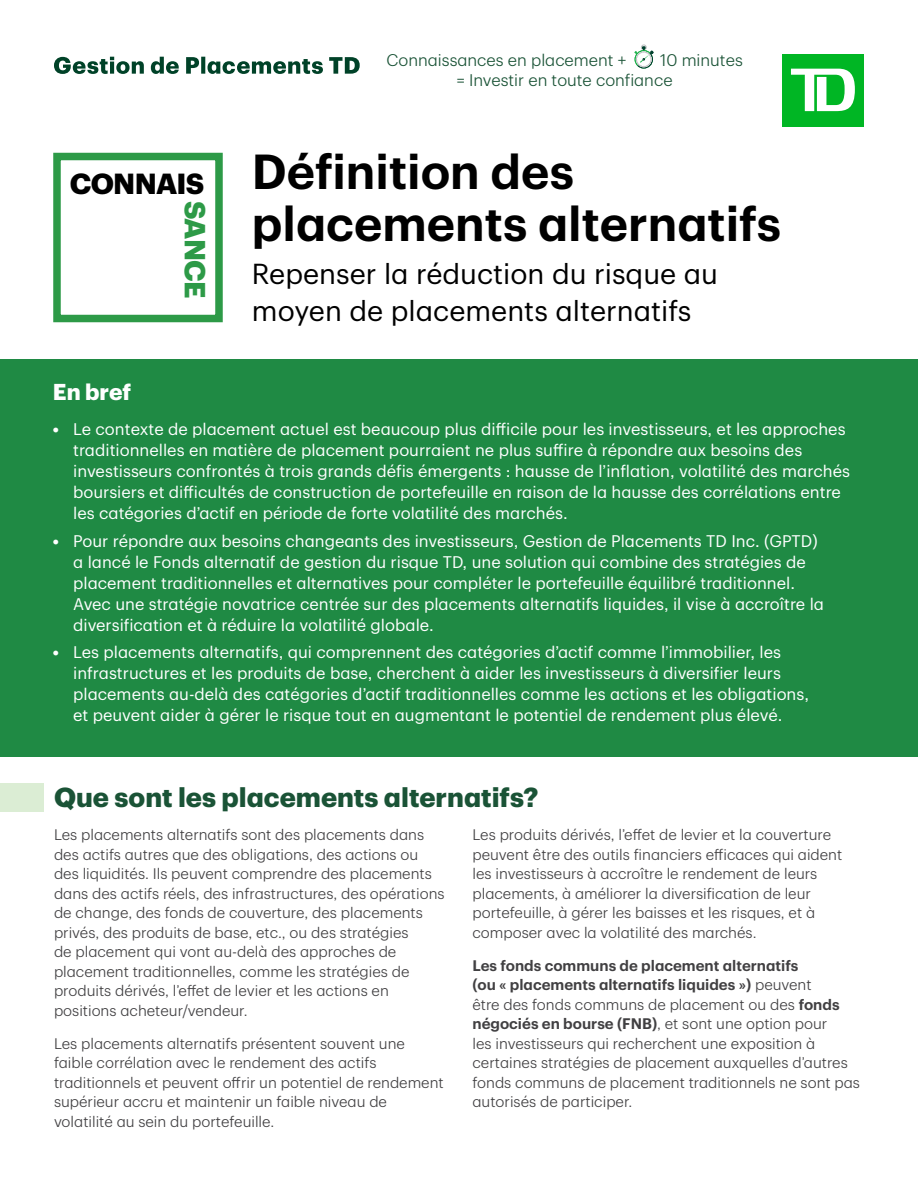
<style>
.page{position:relative;width:918px;height:1188px;background:#fff}
.page>*{position:absolute;margin:0;border:0;box-sizing:border-box;transform-origin:0 0}
.Header-Cover_1{font:600 48.15px/52.3px "TD Graphik";color:#000}
.t1{font:700 28.5px "TD Graphik";letter-spacing:-.025em;color:#000}
.t2{font:700 28.5px "TD Graphik";letter-spacing:-.025em;color:#2d9a47}
.Subtitle-cover_1__pa{font:28.35px/36.8px "TD Graphik";color:#000}
.Subtitle_1__At_a_Gla{font:700 27px "TD Graphik";color:#1a5336}
.White_call_out_box-c{font:700 22.5px "TD Graphik";color:#fff}
.White_bullets{font:16.5px/21px "TD Graphik";color:#fff}
.Equation{font:300 16.5px/19.5px "TD Graphik";color:#1a5336}
.Body_copy_1-SemiLg-1{font:300 15px/19.5px "TD Graphik";color:#414042}
.s1{font-weight:700}
.s2{font-weight:600}
</style>
<div class="page">
<svg style="left:54px;top:57px;width:306px;height:17px"></svg>
<div style="left:782px;top:54px;width:82px;height:73px;background:#00b624"></div>
<svg style="left:791px;top:69px;width:64px;height:42px"></svg>
<svg style="left:634px;top:45px;width:19px;height:24px"></svg>
<div style="left:53px;top:153px;width:170px;height:169px;border:8px solid #2d9a47"></div>
<div style="left:0;top:360px;width:918px;height:397px;background:#1f8a44"></div>
<div style="left:0;top:783px;width:43px;height:28px;background:#dbedd4"></div>
<p class="t1" style="left:70px;top:162px;width:136px">CONNAIS</p>
<p class="t2" style="left:217px;top:201px;width:99px;rotate:90deg">SANCE</p>
<p class="Equation" style="left:387px;top:49px;width:241px">Connaissances en placement +</p>
<p class="Equation" style="left:457px;top:49px;width:287px;text-indent:203px">10 minutes = Investir en toute confiance</p>
<h1 class="Header-Cover_1" style="left:252px;top:141px;width:531px">Définition des placements alternatifs</h1>
<h1 class="Subtitle-cover_1__pa" style="left:252px;top:253px;width:468px">Repenser la réduction du risque au moyen de placements alternatifs</h1>
<p class="White_call_out_box-c" style="left:53px;top:375px;width:80px">En bref</p>
<p class="White_bullets" style="left:73px;top:417px;width:778px;text-indent:-20px"><span class="s1">•</span> Le contexte de placement actuel est beaucoup plus difficile pour les investisseurs, et les approches traditionnelles en matière de placement pourraient ne plus suffire à répondre aux besoins des investisseurs confrontés à trois grands défis émergents : hausse de l’inflation, volatilité des marchés boursiers et difficultés de construction de portefeuille en raison de la hausse des corrélations entre les catégories d’actif en période de forte volatilité des marchés.</p>
<p class="White_bullets" style="left:73px;top:529px;width:752px;text-indent:-20px"><span class="s1">•</span> Pour répondre aux besoins changeants des investisseurs, Gestion de Placements TD Inc. (GPTD) a lancé le Fonds alternatif de gestion du risque TD, une solution qui combine des stratégies de placement traditionnelles et alternatives pour compléter le portefeuille équilibré traditionnel.<br>Avec une stratégie novatrice centrée sur des placements alternatifs liquides, il vise à accroître la diversification et à réduire la volatilité globale.</p>
<p class="White_bullets" style="left:73px;top:641px;width:737px;text-indent:-20px"><span class="s1">•</span> Les placements alternatifs, qui comprennent des catégories d’actif comme l’immobilier, les infrastructures et les produits de base, cherchent à aider les investisseurs à diversifier leurs placements au-delà des catégories d’actif traditionnelles comme les actions et les obligations, et peuvent aider à gérer le risque tout en augmentant le potentiel de rendement plus élevé.</p>
<h2 class="Subtitle_1__At_a_Gla" style="left:54px;top:776px;width:486px">Que sont les placements alternatifs?</h2>
<p class="Body_copy_1-SemiLg-1" style="left:54px;top:824px;width:392px">Les placements alternatifs sont des placements dans des actifs autres que des obligations, des actions ou des liquidités. Ils peuvent comprendre des placements dans des actifs réels, des infrastructures, des opérations de change, des fonds de couverture, des placements privés, des produits de base, etc., ou des stratégies<br>de placement qui vont au-delà des approches de placement traditionnelles, comme les stratégies de produits dérivés, l’effet de levier et les actions en positions acheteur/vendeur.</p>
<p class="Body_copy_1-SemiLg-1" style="left:54px;top:1032px;width:391px">Les placements alternatifs présentent souvent une faible corrélation avec le rendement des actifs traditionnels et peuvent offrir un potentiel de rendement supérieur accru et maintenir un faible niveau de volatilité au sein du portefeuille.</p>
<p class="Body_copy_1-SemiLg-1" style="left:472px;top:824px;width:371px">Les produits dérivés, l’effet de levier et la couverture peuvent être des outils financiers efficaces qui aident les investisseurs à accroître le rendement de leurs placements, à améliorer la diversification de leur portefeuille, à gérer les baisses et les risques, et à composer avec la volatilité des marchés.</p>
<p class="Body_copy_1-SemiLg-1" style="left:472px;top:954px;width:389px"><span class="s2">Les fonds communs de placement alternatifs<br>(ou « placements alternatifs liquides »)</span> peuvent<br>être des fonds communs de placement ou des <span class="s2">fonds négociés en bourse (FNB)</span>, et sont une option pour<br>les investisseurs qui recherchent une exposition à certaines stratégies de placement auxquelles d’autres fonds communs de placement traditionnels ne sont pas autorisés de participer.</p>
</div>
